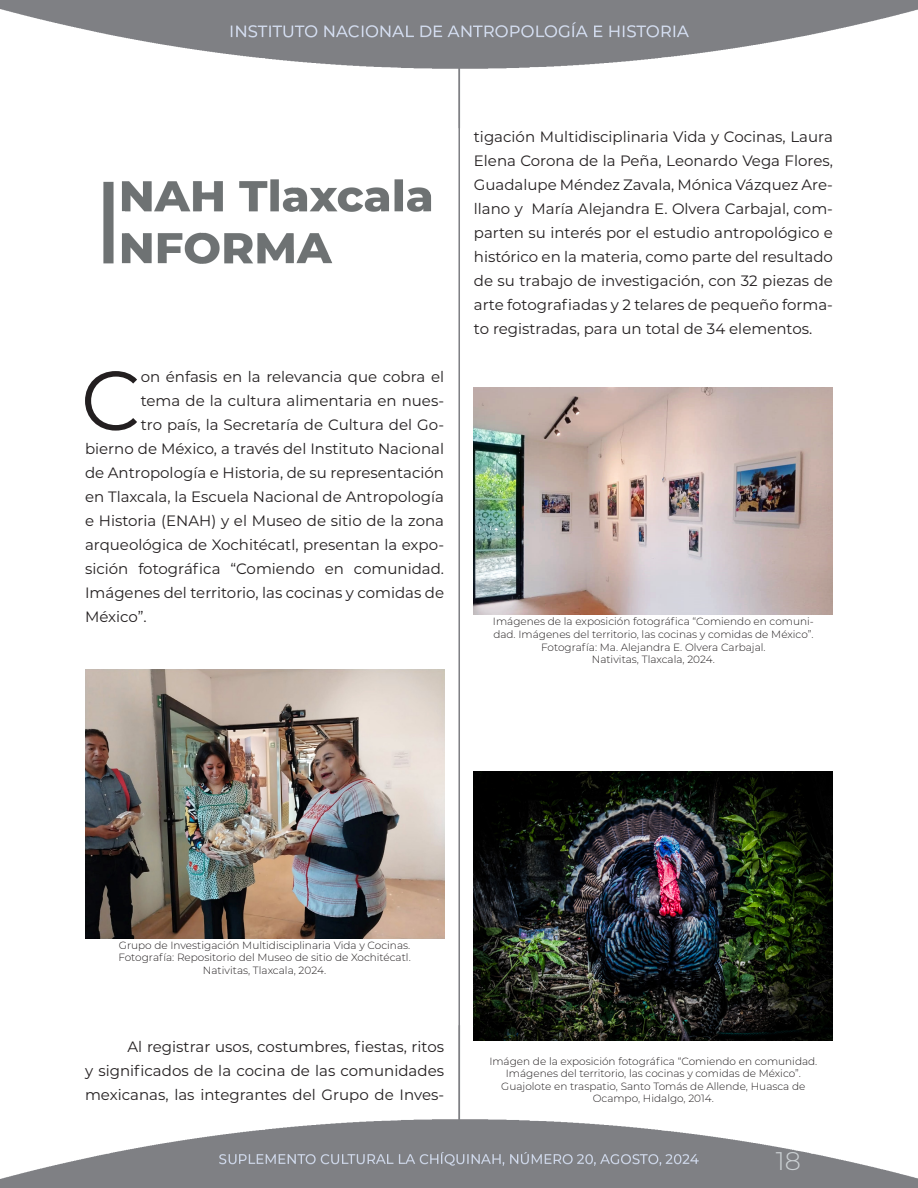
<style>
.page{position:relative;width:918px;height:1188px;background:#fff}
.page>*{position:absolute;margin:0;border:0;box-sizing:border-box;transform-origin:0 0}
.Párrafo_inicial{font:83.55px "Montserrat";color:#231f20}
.Número_de_página{font:300 25.5px "Montserrat";color:#ccd1d4}
.Párrafo{font:15px/24px "Montserrat";color:#231f20;text-align:justify}
.Párrafo_inicial-2{font:15px "Montserrat";color:#231f20}
.Citas_bibliográficas{font:300 10.5px/12.6px "Montserrat";color:#231f20;text-align:center}
</style>
<div class="page">
<img style="left:0;top:0;width:918px;height:1188px">
<img style="left:85px;top:669px;width:359px;height:270px">
<img style="left:474px;top:388px;width:359px;height:227px">
<img style="left:474px;top:771px;width:359px;height:269px">
<p class="Párrafo_inicial" style="left:81px;top:343px;width:62px">C</p>
<p class="Párrafo_inicial-2" style="left:141px;top:366px;width:305px">on énfasis en la relevancia que cobra el</p>
<p class="Párrafo_inicial-2" style="left:141px;top:390px;width:305px">tema de la cultura alimentaria en nues-</p>
<p class="Párrafo_inicial-2" style="left:141px;top:414px;width:305px">tro país, la Secretaría de Cultura del Go-</p>
<p class="Párrafo_inicial-2" style="left:85px;top:438px;width:361px">bierno de México, a través del Instituto Nacional</p>
<p class="Párrafo_inicial-2" style="left:85px;top:462px;width:361px">de Antropología e Historia, de su representación</p>
<p class="Párrafo_inicial-2" style="left:85px;top:486px;width:361px">en Tlaxcala, la Escuela Nacional de Antropología</p>
<p class="Párrafo_inicial-2" style="left:85px;top:510px;width:361px">e Historia (ENAH) y el Museo de sitio de la zona</p>
<p class="Párrafo_inicial-2" style="left:85px;top:534px;width:361px">arqueológica de Xochitécatl, presentan la expo-</p>
<p class="Párrafo_inicial-2" style="left:85px;top:558px;width:361px">sición fotográfica “Comiendo en comunidad.</p>
<p class="Párrafo_inicial-2" style="left:85px;top:582px;width:361px">Imágenes del territorio, las cocinas y comidas de</p>
<p class="Párrafo_inicial-2" style="left:85px;top:606px;width:63px">México”.</p>
<p class="Párrafo" style="left:474px;top:124px;width:361px">tigación Multidisciplinaria Vida y Cocinas, Laura Elena Corona de la Peña, Leonardo Vega Flores, Guadalupe Méndez Zavala, Mónica Vázquez Are&shy;llano y María Alejandra E. Olvera Carbajal, com&shy;parten su interés por el estudio antropológico e histórico en la materia, como parte del resultado de su trabajo de investigación, con 32 piezas de arte fotografiadas y 2 telares de pequeño forma&shy;to registradas, para un total de 34 elementos.</p>
<p class="Citas_bibliográficas" style="left:493px;top:615px;width:322px">Imágenes de la exposición fotográfica “Comiendo en comuni&shy;dad. Imágenes del territorio, las cocinas y comidas de México”.<br>Fotografía: Ma. Alejandra E. Olvera Carbajal.</p>
<p class="Citas_bibliográficas" style="left:592px;top:653px;width:125px">Nativitas, Tlaxcala, 2024.</p>
<p class="Citas_bibliográficas" style="left:119px;top:938px;width:293px">Grupo de Investigación Multidisciplinaria Vida y Cocinas.</p>
<p class="Citas_bibliográficas" style="left:118px;top:951px;width:294px">Fotografía: Repositorio del Museo de sitio de Xochitécatl.</p>
<p class="Citas_bibliográficas" style="left:203px;top:964px;width:125px">Nativitas, Tlaxcala, 2024.</p>
<p class="Párrafo" style="left:85px;top:1034px;width:361px;text-indent:43px">Al registrar usos, costumbres, fiestas, ritos y significados de la cocina de las comunidades mexicanas, las integrantes del Grupo de Inves-</p>
<p class="Citas_bibliográficas" style="left:489px;top:1054px;width:330px">Imágen de la exposición fotográfica “Comiendo en comunidad.<br>Imágenes del territorio, las cocinas y comidas de México”.</p>
<p class="Citas_bibliográficas" style="left:501px;top:1079px;width:306px">Guajolote en traspatio, Santo Tomás de Allende, Huasca de<br>Ocampo, Hidalgo, 2014.</p>
<p class="Número_de_página" style="left:776px;top:1144px;width:27px">18</p>
</div>
